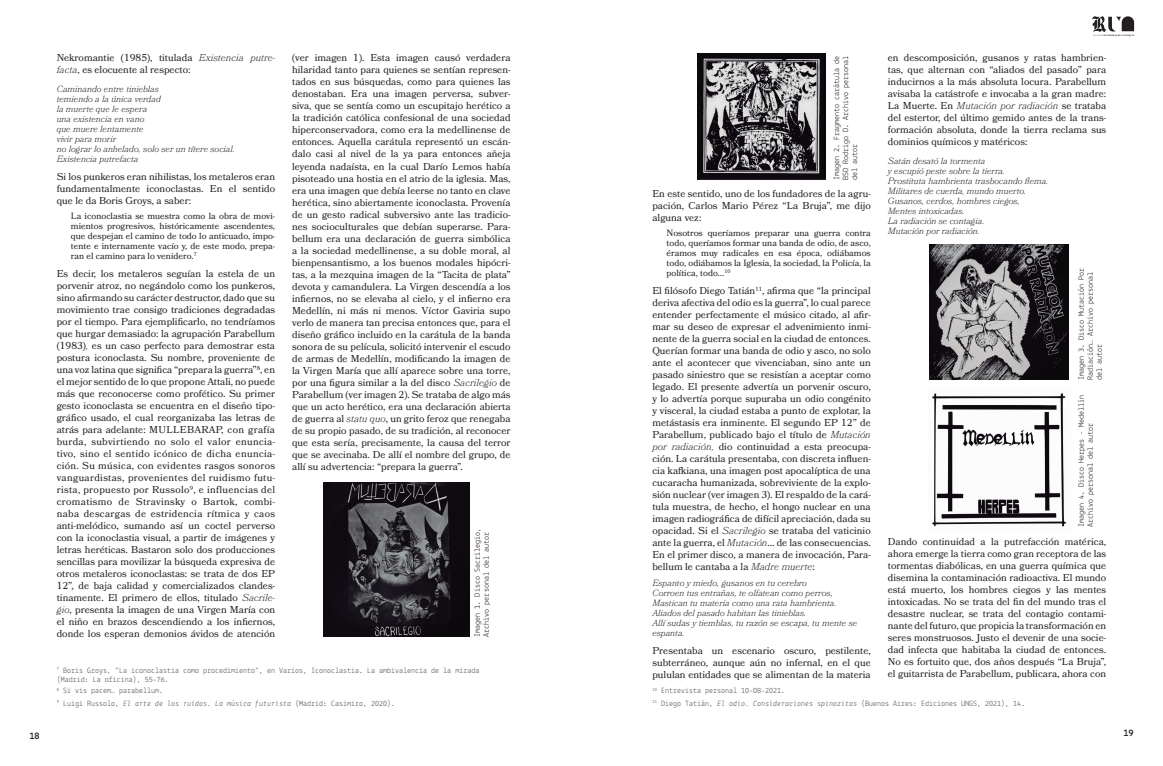
<style>
.page{position:relative;width:1163px;height:766px;background:#fff}
.page>*{position:absolute;margin:0;border:0;box-sizing:border-box;transform-origin:0 0}
.t1{font:10px/12px "Bookmania";color:#231f20;text-align:justify}
.t2{font:700 10px "Lekton";color:#231f20}
.t3{font:italic 300 9px/10px "Bookmania";color:#231f20}
.t4{font:9px/10px "Bookmania";color:#231f20;text-align:justify}
.t5{font:8px/9px "Lekton";color:#57585a}
.t6{font:8px/9px "Lekton";color:#231f20}
.s1{font-weight:300;font-style:italic}
.s2{font-style:italic}
</style>
<div class="page">
<svg style="left:1092px;top:16px;width:42px;height:21px"></svg>
<img style="left:324px;top:482px;width:145px;height:154px">
<img style="left:698px;top:54px;width:127px;height:125px">
<img style="left:929px;top:244px;width:139px;height:136px">
<img style="left:932px;top:393px;width:134px;height:134px">
<p class="t1" style="left:57px;top:52px;width:220px">Nekromantie (1985), titulada <span class="s1">Existencia putre&shy;facta</span>, es elocuente al respecto:</p>
<p class="t3" style="left:57px;top:84px;width:180px">Caminando entre tinieblas<br>temiendo a la única verdad<br>la muerte que le espera<br>una existencia en vano<br>que muere lentamente<br>vivir para morir<br>no lograr lo anhelado, solo ser un títere social.<br>Existencia putrefacta</p>
<p class="t1" style="left:57px;top:170px;width:220px">Si los punkeros eran nihilistas, los metaleros eran fundamentalmente iconoclastas. En el sentido que le da Boris Groys, a saber:</p>
<p class="t4" style="left:71px;top:211px;width:206px">La iconoclastia se muestra como la obra de movi&shy;mientos progresivos, históricamente ascendentes, que despejan el camino de todo lo anticuado, impo&shy;tente e internamente vacío y, de este modo, prepa&shy;ran el camino para lo venidero.<sup>7</sup></p>
<p class="t1" style="left:57px;top:267px;width:220px">Es decir, los metaleros seguían la estela de un porvenir atroz, no negándolo como los punkeros, sino afirmando su carácter destructor, dado que su movimiento trae consigo tradiciones degradadas por el tiempo. Para ejemplificarlo, no tendríamos que hurgar demasiado: la agrupación Parabellum (1983)<span class="s1">,</span> es un caso perfecto para demostrar esta postura iconoclasta. Su nombre, proveniente de una voz latina que significa “prepara la guerra”<sup>8</sup>, en el mejor sentido de lo que propone Attali, no puede más que reconocerse como profético. Su primer gesto iconoclasta se encuentra en el diseño tipo&shy;gráfico usado, el cual reorganizaba las letras de atrás para adelante: MULLEBARAP, con grafía burda, subvirtiendo no solo el valor enuncia&shy;tivo, sino el sentido icónico de dicha enuncia&shy;ción. Su música, con evidentes rasgos sonoros vanguardistas, provenientes del ruidismo futu&shy;rista, propuesto por Russolo<sup>9</sup>, e influencias del cromatismo de Stravinsky o Bartok, combi&shy;naba descargas de estridencia rítmica y caos anti-melódico, sumando así un coctel perverso con la iconoclastia visual, a partir de imágenes y letras heréticas. Bastaron solo dos producciones sencillas para movilizar la búsqueda expresiva de otros metaleros iconoclastas: se trata de dos EP 12”, de baja calidad y comercializados clandes&shy;tinamente. El primero de ellos, titulado <span class="s1">Sacrile&shy;gio</span>, presenta la imagen de una Virgen María con el niño en brazos descendiendo a los infiernos, donde los esperan demonios ávidos de atención</p>
<p class="t1" style="left:292px;top:52px;width:220px">(ver imagen 1). Esta imagen causó verdadera hilaridad tanto para quienes se sentían represen&shy;tados en sus búsquedas, como para quienes las denostaban. Era una imagen perversa, subver&shy;siva, que se sentía como un escupitajo herético a la tradición católica confesional de una sociedad hiperconservadora, como era la medellinense de entonces. Aquella carátula representó un escán&shy;dalo casi al nivel de la ya para entonces añeja leyenda nadaísta, en la cual Darío Lemos había pisoteado una hostia en el atrio de la iglesia. Mas, era una imagen que debía leerse no tanto en clave herética, sino abiertamente iconoclasta. Provenía de un gesto radical subversivo ante las tradicio&shy;nes socioculturales que debían superarse. Para&shy;bellum era una declaración de guerra simbólica a la sociedad medellinense, a su doble moral, al bienpensantismo, a los buenos modales hipócri&shy;tas, a la mezquina imagen de la “Tacita de plata” devota y camandulera. La Virgen descendía a los infiernos, no se elevaba al cielo, y el infierno era Medellín, ni más ni menos. Víctor Gaviria supo verlo de manera tan precisa entonces que, para el diseño gráfico incluido en la carátula de la banda sonora de su película, solicitó intervenir el escudo de armas de Medellín, modificando la imagen de la Virgen María que allí aparece sobre una torre, por una figura similar a la del disco <span class="s1">Sacrilegio</span> de Parabellum (ver imagen 2). Se trataba de algo más que un acto herético, era una declaración abierta de guerra al <span class="s1">statu quo</span>, un grito feroz que renegaba de su propio pasado, de su tradición, al reconocer que esta sería, precisamente, la causa del terror que se avecinaba. De allí el nombre del grupo, de allí su advertencia: “prepara la guerra”.</p>
<p class="t1" style="left:887px;top:52px;width:220px">en descomposición, gusanos y ratas hambrien&shy;tas, que alternan con “aliados del pasado” para inducirnos a la más absoluta locura. Parabellum avisaba la catástrofe e invocaba a la gran madre:<br>La Muerte. En <span class="s1">Mutación por radiación</span> se trataba del estertor, del último gemido antes de la trans&shy;formación absoluta, donde la tierra reclama sus dominios químicos y matéricos:</p>
<p class="t3" style="left:887px;top:156px;width:162px">Satán desató la tormenta<br>y escupió peste sobre la tierra.<br>Prostituta hambrienta trasbocando flema.<br>Militares de cuerda, mundo muerto.<br>Gusanos, cerdos, hombres ciegos,<br>Mentes intoxicadas.<br>La radiación se contagia.<br>Mutación por radiación.</p>
<p class="t6" style="left:831px;top:180px;width:125px;text-align:justify;rotate:-90deg">Imagen 2. Fragmento carátula de BSO Rodrigo D. Archivo personal del autor</p>
<p class="t1" style="left:652px;top:187px;width:220px">En este sentido, uno de los fundadores de la agru&shy;pación, Carlos Mario Pérez “La Bruja”, me dijo alguna vez:</p>
<p class="t4" style="left:666px;top:228px;width:206px">Nosotros queríamos preparar una guerra contra todo, queríamos formar una banda de odio, de asco, éramos muy radicales en esa época, odiábamos todo, odiábamos la Iglesia, la sociedad, la Policía, la política, todo…<sup>10</sup></p>
<p class="t1" style="left:652px;top:284px;width:220px">El filósofo Diego Tatián<sup>11</sup>, afirma que “la principal deriva afectiva del odio es la guerra”, lo cual parece entender perfectamente el músico citado, al afir&shy;mar su deseo de expresar el advenimiento inmi&shy;nente de la guerra social en la ciudad de entonces.<br>Querían formar una banda de odio y asco, no solo ante el acontecer que vivenciaban, sino ante un pasado siniestro que se resistían a aceptar como legado. El presente advertía un porvenir oscuro, y lo advertía porque supuraba un odio congénito y visceral, la ciudad estaba a punto de explotar, la metástasis era inminente. El segundo EP 12” de Parabellum, publicado bajo el título de <span class="s1">Mutación por radiación,</span> dio continuidad a esta preocupa&shy;ción. La carátula presentaba, con discreta influen&shy;cia kafkiana, una imagen post apocalíptica de una cucaracha humanizada, sobreviviente de la explo&shy;sión nuclear (ver imagen 3). El respaldo de la cará&shy;tula muestra, de hecho, el hongo nuclear en una imagen radiográfica de difícil apreciación, dada su opacidad. Si el <span class="s1">Sacrilegio</span> se trataba del vaticinio ante la guerra, el <span class="s1">Mutación</span>… de las consecuencias.<br>En el primer disco, a manera de invocación, Para&shy;bellum le cantaba a la <span class="s1">Madre muerte</span>:</p>
<p class="t3" style="left:652px;top:577px;width:206px">Espanto y miedo, gusanos en tu cerebro<br>Corroen tus entrañas, te olfatean como perros, Mastican tu materia como una rata hambrienta.<br>Aliados del pasado habitan las tinieblas.<br>Allí sudas y tiemblas, tu razón se escapa, tu mente se espanta.</p>
<p class="t1" style="left:652px;top:644px;width:220px">Presentaba un escenario oscuro, pestilente, subterráneo, aunque aún no infernal, en el que pululan entidades que se alimentan de la materia</p>
<p class="t6" style="left:1076px;top:380px;width:113px;rotate:-90deg">Imagen 3. Disco Mutación Por<br>Radiación… Archivo personal del autor</p>
<p class="t6" style="left:1076px;top:527px;width:133px;rotate:-90deg">Imagen 4. Disco Herpes - Medellín<br>Archivo personal del autor</p>
<p class="t6" style="left:472px;top:636px;width:109px;rotate:-90deg">Imagen 1. Disco Sacrilegio,<br>Archivo personal del autor</p>
<p class="t1" style="left:887px;top:535px;width:220px">Dando continuidad a la putrefacción matérica, ahora emerge la tierra como gran receptora de las tormentas diabólicas, en una guerra química que disemina la contaminación radioactiva. El mundo está muerto, los hombres ciegos y las mentes intoxicadas. No se trata del fin del mundo tras el desastre nuclear, se trata del contagio contami&shy;nante del futuro, que propicia la transformación en seres monstruosos. Justo el devenir de una socie&shy;dad infecta que habitaba la ciudad de entonces.<br>No es fortuito que, dos años después “La Bruja”, el guitarrista de Parabellum, publicara, ahora con</p>
<p class="t5" style="left:57px;top:665px;width:424px"><sup>7</sup> Boris Groys, “La iconoclastia como procedimiento”, en Varios, Iconoclastia. La ambivalencia de la mirada (Madrid: La oficina), 55-76.</p>
<p class="t5" style="left:57px;top:685px;width:108px"><sup>8</sup> Si vis pacem… parabellum.</p>
<p class="t5" style="left:652px;top:685px;width:134px"><sup>10</sup> Entrevista personal 10-08-2021.</p>
<p class="t5" style="left:57px;top:698px;width:340px"><sup>9</sup> Luigi Russolo, <span class="s2">El arte de los ruidos. La música futurista</span> (Madrid: Casimiro, 2020).</p>
<p class="t5" style="left:652px;top:698px;width:374px"><sup>11</sup> Diego Tatián, <span class="s2">El odio. Consideraciones spinozitas</span> (Buenos Aires: Ediciones UNGS, 2021), 14.</p>
<p class="t2" style="left:29px;top:729px;width:12px">18</p>
<p class="t2" style="left:1123px;top:727px;width:11px">19</p>
</div>
